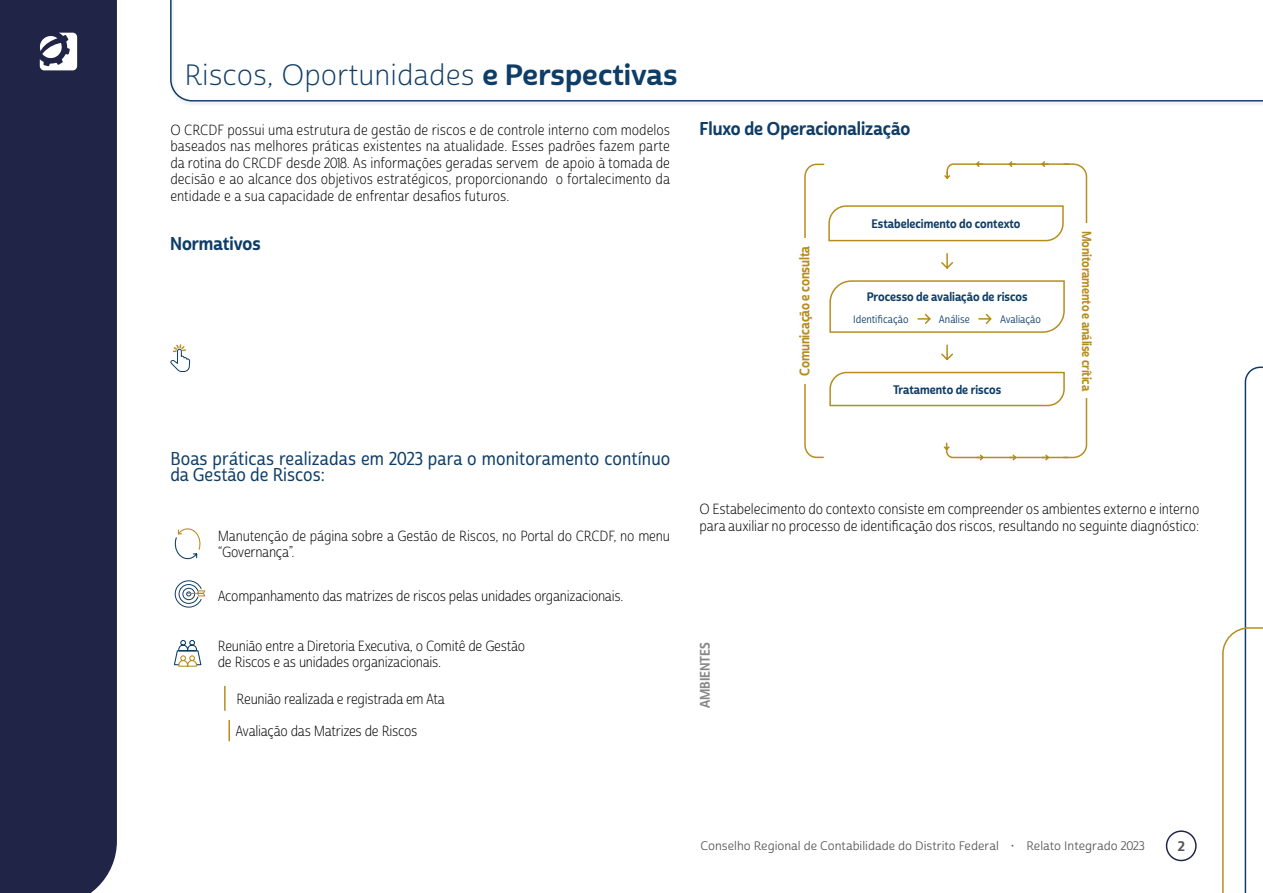
<style>
.page{position:relative;width:1263px;height:893px;background:#fff}
.page>*{position:absolute;margin:0;border:0;box-sizing:border-box;transform-origin:0 0}
.t1{font:28.5px "Cabrito Sans Nor Lig";color:#0e3d67}
.t2{font:18px/16.5px "Cabrito Sans Con Med";letter-spacing:.005em;color:#0e3d67}
.t3{font:18px "Cabrito Sans Con Bol";color:#0e3d67}
.t4{font:14.25px/16.5px "Cabrito Sans Con Lig";letter-spacing:-.02em;color:#000}
.t5{font:13.5px "Cabrito Sans Con Bol";letter-spacing:-.01em;color:#b68c1e;scale:.95 1}
.t6{font:13.5px "Cabrito Sans Con Bol";letter-spacing:-.01em;color:#878787;scale:.95 1}
.t7{font:13.5px "Cabrito Sans Nor Bol";color:#575756}
.t8{font:12.75px "Cabrito Sans Con Bol";letter-spacing:-.01em;color:#b68c1e;scale:.95 1}
.t9{font:12px "Cabrito Sans Con Bol";color:#0e3d67}
.t10{font:12px "Cabrito Sans Nor Reg";color:#575756}
.t11{font:10.5px "Cabrito Sans Con Reg";color:#0e3d67}
.s1{font-family:"Cabrito Sans Nor Bol"}
</style>
<div class="page">
<div style="left:1166px;top:830px;width:31px;height:31px;border:1px solid #202548;border-radius:50%"></div>
<div style="left:0;top:0;width:117px;height:893px;background:#202548"></div>
<svg style="left:40px;top:33px;width:37px;height:37px"></svg>
<svg style="left:174px;top:528px;width:27px;height:32px"></svg>
<svg style="left:804px;top:161px;width:284px;height:300px"></svg>
<hr style="left:224px;top:686px;width:2px;height:25px;background:#b68c1e">
<hr style="left:228px;top:720px;width:2px;height:21px;background:#b68c1e">
<svg style="left:173px;top:640px;width:29px;height:27px"></svg>
<svg style="left:1222px;top:366px;width:41px;height:527px"></svg>
<svg style="left:170px;top:344px;width:20px;height:28px"></svg>
<div style="left:170px;top:0;width:1093px;height:106px;background:#f4f4f4"></div>
<div style="left:170px;top:0;width:1093px;height:102px;background:#fff"></div>
<svg style="left:174px;top:580px;width:32px;height:28px"></svg>
<h1 class="t1" style="left:184px;top:58px;width:495px">Riscos, Oportunidades <span class="s1">e Perspectivas</span></h1>
<p class="t4" style="left:170px;top:122px;width:501px;text-align:justify">O CRCDF possui uma estrutura de gestão de riscos e de controle interno com modelos baseados nas melhores práticas existentes na atualidade. Esses padrões fazem parte da rotina do CRCDF desde 2018. As informações geradas servem de apoio à tomada de decisão e ao alcance dos objetivos estratégicos, proporcionando o fortalecimento da entidade e a sua capacidade de enfrentar desafios futuros.</p>
<p class="t3" style="left:170px;top:232px;width:92px">Normativos</p>
<p class="t2" style="left:170px;top:450px;width:501px">Boas práticas realizadas em 2023 para o monitoramento contínuo da Gestão de Riscos:</p>
<p class="t4" style="left:218px;top:528px;width:454px">Manutenção de página sobre a Gestão de Riscos, no Portal do CRCDF, no menu “Governança”.</p>
<p class="t4" style="left:218px;top:588px;width:407px">Acompanhamento das matrizes de riscos pelas unidades organizacionais.</p>
<p class="t4" style="left:218px;top:638px;width:309px">Reunião entre a Diretoria Executiva, o Comitê de Gestão de Riscos e as unidades organizacionais.</p>
<p class="t4" style="left:237px;top:691px;width:210px">Reunião realizada e registrada em Ata</p>
<p class="t4" style="left:235px;top:723px;width:184px">Avaliação das Matrizes de Riscos</p>
<p class="t3" style="left:699px;top:117px;width:212px">Fluxo de Operacionalização</p>
<p class="t5" style="left:796px;top:376px;width:138px;rotate:-90deg">Comunicação e consulta</p>
<p class="t9" style="left:871px;top:216px;width:150px">Estabelecimento do contexto</p>
<p class="t9" style="left:867px;top:290px;width:162px">Processo de avaliação de riscos</p>
<p class="t11" style="left:853px;top:313px;width:57px">Identificação</p>
<p class="t11" style="left:939px;top:313px;width:32px">Análise</p>
<p class="t11" style="left:1000px;top:313px;width:43px">Avaliação</p>
<p class="t9" style="left:893px;top:382px;width:110px">Tratamento de riscos</p>
<p class="t8" style="left:1095px;top:231px;width:170px;rotate:90deg">Monitoramento e análise crítica</p>
<p class="t4" style="left:699px;top:501px;width:501px">O Estabelecimento do contexto consiste em compreender os ambientes externo e interno para auxiliar no processo de identificação dos riscos, resultando no seguinte diagnóstico:</p>
<p class="t6" style="left:696px;top:708px;width:70px;rotate:-90deg">AMBIENTES</p>
<p class="t10" style="left:700px;top:839px;width:446px">Conselho Regional de Contabilidade do Distrito Federal • Relato Integrado 2023</p>
<p class="t7" style="left:1178px;top:838px;width:9px">2</p>
</div>
